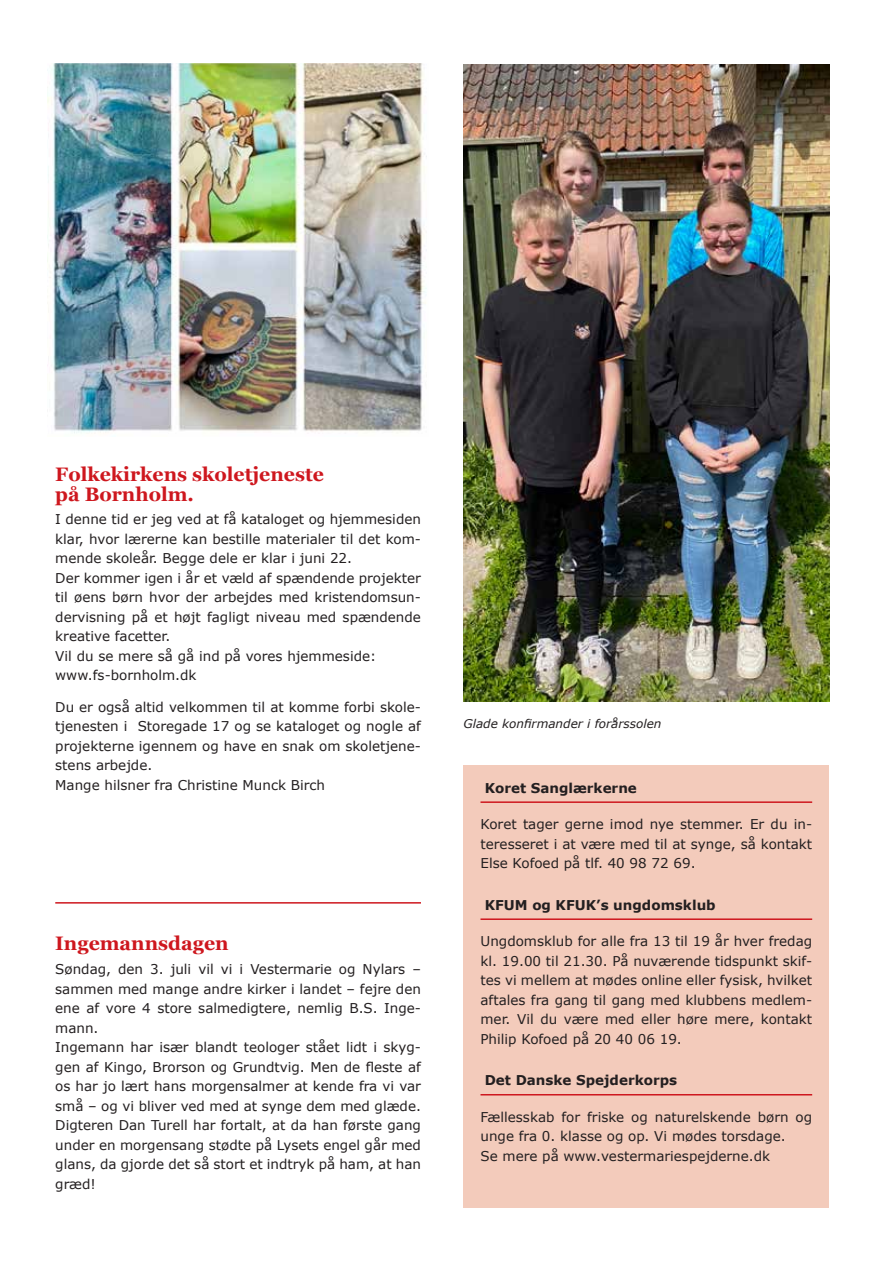
<style>
.page{position:relative;width:893px;height:1263px;background:#fff}
.page>*{position:absolute;margin:0;border:0;box-sizing:border-box;transform-origin:0 0}
.t1{font:700 19.5px/19.5px "Georgia";color:#ce171e}
.t2{font:13.5px/19.5px "Verdana";color:#231f20}
.t3{font:700 13.5px "Verdana";color:#231f20}
.t4{font:italic 12px "Verdana";color:#231f20}
</style>
<div class="page">
<div style="left:463px;top:765px;width:366px;height:443px;background:#f3cbbb"></div>
<hr style="left:480px;top:801px;width:332px;height:2px;background:#ce171e">
<hr style="left:480px;top:918px;width:332px;height:2px;background:#ce171e">
<hr style="left:480px;top:1094px;width:332px;height:1px;background:#ce171e">
<img style="left:47px;top:64px;width:380px;height:369px">
<img style="left:463px;top:64px;width:366px;height:638px">
<hr style="left:55px;top:902px;width:366px;height:1px;background:#ce171e">
<h1 class="t1" style="left:55px;top:464px;width:270px">Folkekirkens skoletjeneste på Bornholm.</h1>
<p class="t2" style="left:55px;top:510px;width:367px">I denne tid er jeg ved at få kataloget og hjemmesiden klar, hvor lærerne kan bestille materialer til det kom&shy;mende skoleår. Begge dele er klar i juni 22.<br>Der kommer igen i år et væld af spændende projekter til øens børn hvor der arbejdes med kristendomsun&shy;dervisning på et højt fagligt niveau med spændende kreative facetter.<br>Vil du se mere så gå ind på vores hjemmeside: www.fs-bornholm.dk</p>
<p class="t2" style="left:55px;top:697px;width:367px">Du er også altid velkommen til at komme forbi skole&shy;tjenesten i Storegade 17 og se kataloget og nogle af projekterne igennem og have en snak om skoletjene&shy;stens arbejde.<br>Mange hilsner fra Christine Munck Birch</p>
<h1 class="t1" style="left:55px;top:933px;width:175px">Ingemannsdagen</h1>
<p class="t2" style="left:55px;top:959px;width:367px">Søndag, den 3. juli vil vi i Vestermarie og Nylars – sammen med mange andre kirker i landet – fejre den ene af vore 4 store salmedigtere, nemlig B.S. Inge&shy;mann.<br>Ingemann har især blandt teologer stået lidt i skyg&shy;gen af Kingo, Brorson og Grundtvig. Men de fleste af os har jo lært hans morgensalmer at kende fra vi var små – og vi bliver ved med at synge dem med glæde.<br>Digteren Dan Turell har fortalt, at da han første gang under en morgensang stødte på Lysets engel går med glans, da gjorde det så stort et indtryk på ham, at han græd!</p>
<p class="t4" style="left:463px;top:716px;width:199px">Glade konfirmander i forårssolen</p>
<p class="t3" style="left:485px;top:779px;width:154px">Koret Sanglærkerne</p>
<p class="t2" style="left:480px;top:815px;width:333px;text-align:justify">Koret tager gerne imod nye stemmer. Er du in&shy;teresseret i at være med til at synge, så kontakt Else Kofoed på tlf. 40 98 72 69.</p>
<p class="t3" style="left:485px;top:896px;width:232px">KFUM og KFUK’s ungdomsklub</p>
<p class="t2" style="left:480px;top:932px;width:333px;text-align:justify">Ungdomsklub for alle fra 13 til 19 år hver fredag kl. 19.00 til 21.30. På nuværende tidspunkt skif&shy;tes vi mellem at mødes online eller fysisk, hvilket aftales fra gang til gang med klubbens medlem&shy;mer. Vil du være med eller høre mere, kontakt Philip Kofoed på 20 40 06 19.</p>
<p class="t3" style="left:485px;top:1072px;width:194px">Det Danske Spejderkorps</p>
<p class="t2" style="left:480px;top:1107px;width:333px">Fællesskab for friske og naturelskende børn og unge fra 0. klasse og op. Vi mødes torsdage.<br>Se mere på www.vestermariespejderne.dk</p>
</div>
